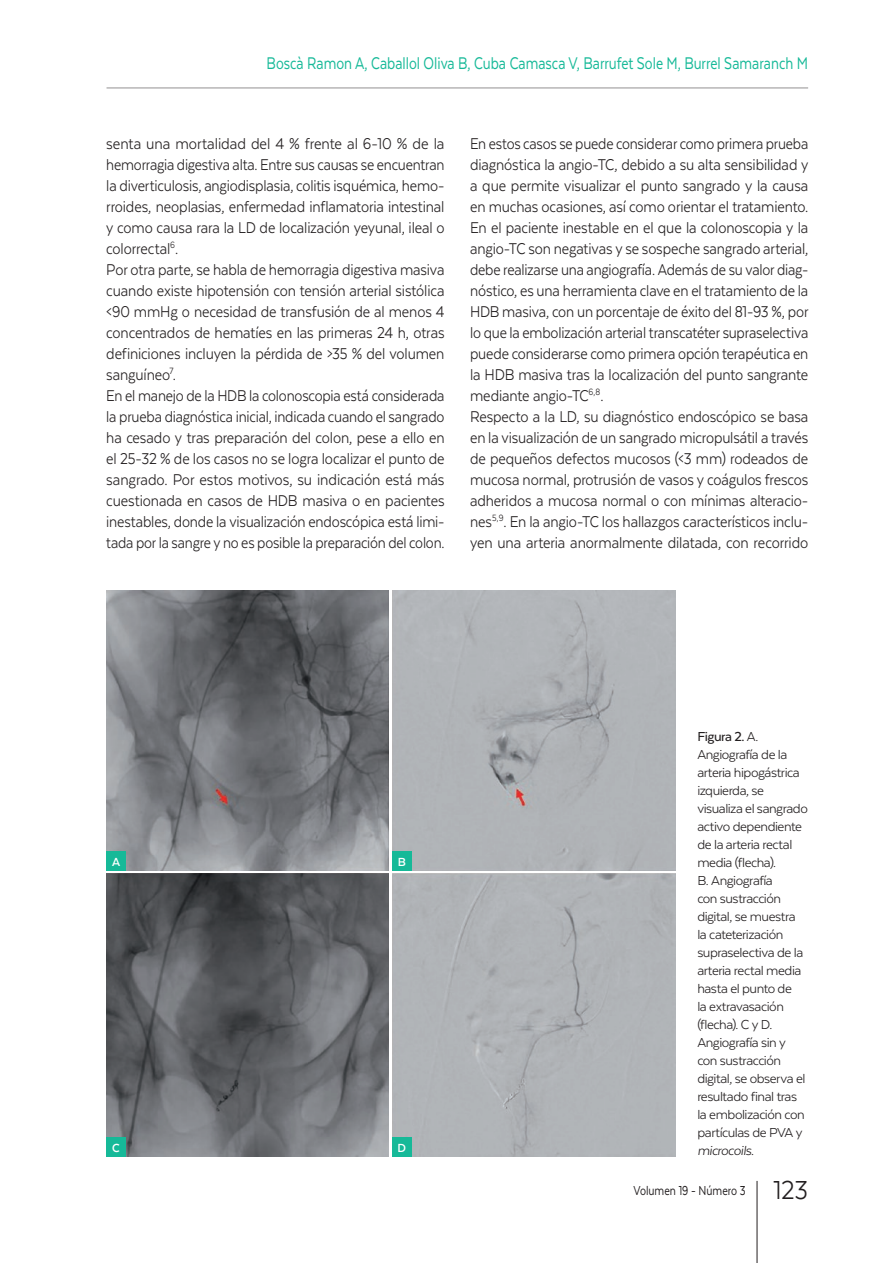
<style>
.page{position:relative;width:893px;height:1263px;background:#fff}
.page>*{position:absolute;margin:0;border:0;box-sizing:border-box;transform-origin:0 0}
.INTER_Cintillo_autor{font:19.5px "Texta";color:#16b998;scale:.8 1}
.INTER_Texto{font:18px/21px "Texta";letter-spacing:-.01em;color:#231f20;text-align:justify;scale:.9 1}
.INTER_Texto-2{font:18px/21px "Texta";letter-spacing:-.01em;color:#231f20;text-align:justify;scale:.88 1}
.INTER_Texto-3{font:18px/21px "Texta";letter-spacing:-.01em;color:#231f20;text-align:justify;scale:.92 1}
.INTER_Figura_pie{font:15px/18px "Texta";letter-spacing:-.03em;color:#231f20}
.t1{font:15px "Texta";color:#231f20;scale:.8 1}
.INTER_Figura_letra{font:700 13.5px "Texta";color:#fff}
.s1{font-weight:500}
.s2{font-style:italic}
.s3{font-size:30px}
</style>
<div class="page">
<div style="left:392px;top:874px;width:284px;height:283px;background:#b0b4b7"></div>
<div style="left:392px;top:590px;width:284px;height:281px;background:#b0b4b7"></div>
<img style="left:106px;top:874px;width:283px;height:283px">
<img style="left:106px;top:590px;width:283px;height:281px">
<div style="left:106px;top:851px;width:20px;height:20px;background:#16b998"></div>
<div style="left:106px;top:1137px;width:20px;height:20px;background:#16b998"></div>
<div style="left:392px;top:851px;width:19px;height:20px;background:#16b998"></div>
<div style="left:392px;top:1137px;width:19px;height:20px;background:#16b998"></div>
<hr style="left:107px;top:88px;width:701px;height:1px;background:#231f20">
<hr style="left:757px;top:1181px;width:1px;height:82px;background:#231f20">
<p class="INTER_Cintillo_autor" style="left:267px;top:53px;width:678px">Boscà Ramon A, Caballol Oliva B, Cuba Camasca V, Barrufet Sole M, Burrel Samaranch M</p>
<p class="INTER_Texto-3" style="left:106px;top:132px;width:369px">senta una mortalidad del 4 % frente al 6-10 % de la hemorragia digestiva alta. Entre sus causas se encuentran la diverticulosis, angiodisplasia, colitis isquémica, hemo&shy;rroides, neoplasias, enfermedad inflamatoria intestinal y como causa rara la LD de localización yeyunal, ileal o colorrectal<sup>6</sup>.</p>
<p class="INTER_Texto" style="left:106px;top:258px;width:377px">Por otra parte, se habla de hemorragia digestiva masiva cuando existe hipotensión con tensión arterial sistólica &lt;90 mmHg o necesidad de transfusión de al menos 4 concentrados de hematíes en las primeras 24 h, otras definiciones incluyen la pérdida de &gt;35 % del volumen sanguíneo<sup>7</sup>.</p>
<p class="INTER_Texto-2" style="left:106px;top:384px;width:386px">En el manejo de la HDB la colonoscopia está considerada la prueba diagnóstica inicial, indicada cuando el sangrado ha cesado y tras preparación del colon, pese a ello en el 25-32 % de los casos no se logra localizar el punto de sangrado. Por estos motivos, su indicación está más cuestionada en casos de HDB masiva o en pacientes inestables, donde la visualización endoscópica está limi&shy;tada por la sangre y no es posible la preparación del colon.</p>
<p class="INTER_Texto-2" style="left:470px;top:132px;width:386px">En estos casos se puede considerar como primera prueba diagnóstica la angio-TC, debido a su alta sensibilidad y a que permite visualizar el punto sangrado y la causa en muchas ocasiones, así como orientar el tratamiento.</p>
<p class="INTER_Texto" style="left:470px;top:216px;width:377px">En el paciente inestable en el que la colonoscopia y la angio-TC son negativas y se sospeche sangrado arterial, debe realizarse una angiografía. Además de su valor diag&shy;nóstico, es una herramienta clave en el tratamiento de la HDB masiva, con un porcentaje de éxito del 81-93 %, por lo que la embolización arterial transcatéter supraselectiva puede considerarse como primera opción terapéutica en la HDB masiva tras la localización del punto sangrante mediante angio-TC<sup>6,8</sup>.</p>
<p class="INTER_Texto" style="left:470px;top:405px;width:377px">Respecto a la LD, su diagnóstico endoscópico se basa en la visualización de un sangrado micropulsátil a través de pequeños defectos mucosos (&lt;3 mm) rodeados de mucosa normal, protrusión de vasos y coágulos frescos adheridos a mucosa normal o con mínimas alteracio&shy;nes<sup>5,9</sup>. En la angio-TC los hallazgos característicos inclu&shy;yen una arteria anormalmente dilatada, con recorrido</p>
<p class="INTER_Figura_letra" style="left:112px;top:855px;width:10px">A</p>
<p class="INTER_Figura_letra" style="left:112px;top:1141px;width:9px">C</p>
<p class="INTER_Figura_letra" style="left:398px;top:855px;width:10px">B</p>
<p class="INTER_Figura_letra" style="left:397px;top:1141px;width:10px">D</p>
<p class="INTER_Figura_pie" style="left:697px;top:728px;width:112px"><span class="s1">Figura 2.</span> A.<br>Angiografía de la arteria hipogástrica izquierda, se visualiza el sangrado activo dependiente de la arteria rectal media (flecha).<br>B. Angiografía<br>con sustracción digital, se muestra la cateterización supraselectiva de la arteria rectal media hasta el punto de<br>la extravasación (flecha). C y D.<br>Angiografía sin y con sustracción digital, se observa el resultado final tras la embolización con partículas de PVA y <span class="s2">microcoils</span>.</p>
<p class="t1" style="left:634px;top:1182px;width:220px">Volumen 19 - Número 3 <span class="s3">123</span></p>
</div>
